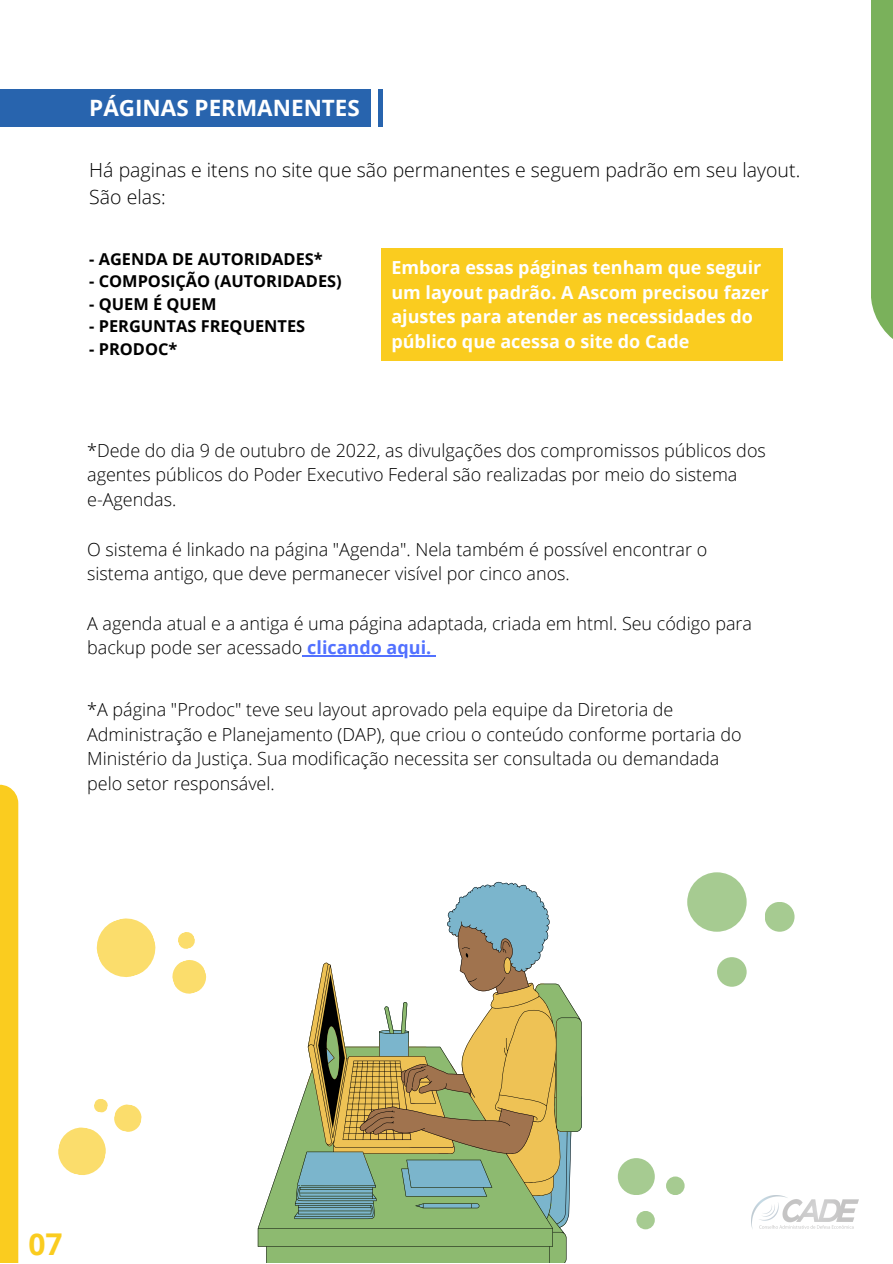
<style>
.page{position:relative;width:893px;height:1264px;background:#fff}
.page>*{position:absolute;margin:0;border:0;box-sizing:border-box;transform-origin:0 0}
.t1{font:700 30px "Open Sans";color:#facc1f}
.t2{font:700 22.5px "Open Sans";color:#fff}
.t3{font:300 19.5px/27px "Open Sans";color:#000}
.t4{font:300 18px/24.8px "Open Sans";color:#000}
.t5{font:700 18px/24.8px "Open Sans";color:#fff}
.t6{font:700 16.35px "Open Sans";color:#000}
.s1{font-weight:700;color:#5271ff}
</style>
<div class="page">
<div style="left:381px;top:248px;width:401px;height:113px;background:#facc1f"></div>
<img style="left:751px;top:1195px;width:107px;height:33px">
<div style="left:0;top:89px;width:370px;height:38px;background:#2864ae"></div>
<hr style="left:378px;top:89px;width:4px;height:38px;background:#2864ae">
<div style="left:870px;top:0;width:22px;height:378px;background:#7ab15b"></div>
<div style="left:0;top:783px;width:18px;height:479px;background:#facc1f"></div>
<div style="left:687px;top:872px;width:59px;height:59px;background:#a6cb91;border-radius:50%"></div>
<svg style="left:764px;top:901px;width:30px;height:30px"></svg>
<div style="left:717px;top:957px;width:29px;height:29px;background:#a6cb91;border-radius:50%"></div>
<svg style="left:258px;top:881px;width:323px;height:381px"></svg>
<hr style="left:307px;top:655px;width:124px;height:1px;background:#5271ff">
<div style="left:617px;top:1158px;width:37px;height:37px;background:#a6cb91;border-radius:50%"></div>
<svg style="left:666px;top:1176px;width:18px;height:19px"></svg>
<svg style="left:636px;top:1210px;width:18px;height:19px"></svg>
<svg style="left:96px;top:918px;width:60px;height:59px"></svg>
<svg style="left:172px;top:960px;width:35px;height:34px"></svg>
<svg style="left:178px;top:932px;width:17px;height:17px"></svg>
<svg style="left:58px;top:1099px;width:84px;height:76px"></svg>
<p class="t2" style="left:89px;top:92px;width:272px">PÁGINAS PERMANENTES</p>
<p class="t3" style="left:89px;top:156px;width:712px">Há paginas e itens no site que são permanentes e seguem padrão em seu layout.<br>São elas:</p>
<p class="t6" style="left:89px;top:247px;width:235px">- AGENDA DE AUTORIDADES*</p>
<p class="t6" style="left:89px;top:270px;width:254px">- COMPOSIÇÃO (AUTORIDADES)</p>
<p class="t6" style="left:89px;top:292px;width:129px">- QUEM É QUEM</p>
<p class="t6" style="left:89px;top:315px;width:217px">- PERGUNTAS FREQUENTES</p>
<p class="t6" style="left:89px;top:337px;width:90px">- PRODOC*</p>
<p class="t5" style="left:391px;top:254px;width:379px">Embora essas páginas tenham que seguir um layout padrão. A Ascom precisou fazer ajustes para atender as necessidades do público que acessa o site do Cade</p>
<p class="t4" style="left:87px;top:437px;width:680px">*Dede do dia 9 de outubro de 2022, as divulgações dos compromissos públicos dos agentes públicos do Poder Executivo Federal são realizadas por meio do sistema e-Agendas.</p>
<p class="t4" style="left:87px;top:536px;width:621px">O sistema é linkado na página "Agenda". Nela também é possível encontrar o sistema antigo, que deve permanecer visível por cinco anos.</p>
<p class="t4" style="left:87px;top:610px;width:666px">A agenda atual e a antiga é uma página adaptada, criada em html. Seu código para backup pode ser acessado <span class="s1">clicando aqui.</span></p>
<p class="t4" style="left:87px;top:696px;width:656px">*A página "Prodoc" teve seu layout aprovado pela equipe da Diretoria de Administração e Planejamento (DAP), que criou o conteúdo conforme portaria do Ministério da Justiça. Sua modificação necessita ser consultada ou demandada pelo setor responsável.</p>
<h1 class="t1" style="left:28px;top:1223px;width:36px">07</h1>
</div>
